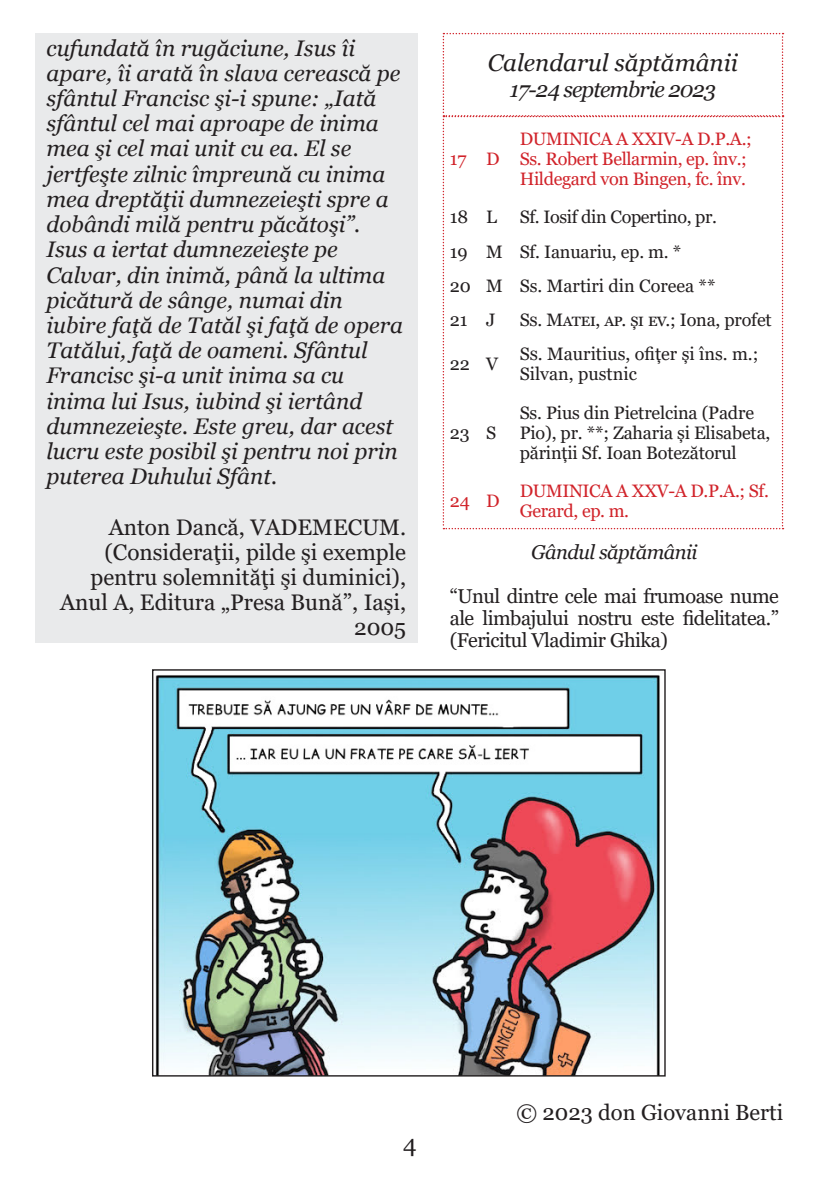
<style>
.page{position:relative;width:840px;height:1191px;background:#fff}
.page>*{position:absolute;margin:0;border:0;box-sizing:border-box;transform-origin:0 0}
.t1{font:italic 24px "Georgia";color:#231f20}
.t2{font:24px "Georgia";color:#231f20}
.t3{font:italic 22.4px/25.2px "Georgia";color:#231f20}
.t4{font:22.4px/25.2px "Georgia";color:#231f20;text-align:right}
.t5{font:22px "Georgia";color:#231f20}
.t6{font:italic 22px "Georgia";letter-spacing:-.04em;color:#231f20}
.t7{font:20px/22px "Georgia";letter-spacing:-.025em;color:#231f20;text-align:justify}
.t8{font:italic 20px "Georgia";letter-spacing:-.025em;color:#231f20}
.t9{font:18px/20px "Georgia";letter-spacing:-.01em;color:#231f20}
.t10{font:18px/20px "Georgia";letter-spacing:-.02em;color:#d1232a}
</style>
<div class="page">
<img style="left:155px;top:675px;width:505px;height:399px">
<svg style="left:442px;top:33px;width:341px;height:496px"></svg>
<div style="left:35px;top:33px;width:382px;height:610px;background:#e9eaeb"></div>
<p class="t3" style="left:46px;top:35px;width:355px">cufundată în rugăciune, Isus îi apare, îi arată în slava cerească pe sfântul Francisc şi-i spune: „Iată sfântul cel mai aproape de inima mea şi cel mai unit cu ea. El se jertfeşte zilnic împreună cu inima mea dreptăţii dumnezeieşti spre a dobândi milă pentru păcătoşi”.</p>
<p class="t3" style="left:46px;top:237px;width:358px">Isus a iertat dumnezeieşte pe<br>Calvar, din inimă, până la ultima picătură de sânge, numai din iubire faţă de Tatăl şi faţă de opera<br>Tatălui, faţă de oameni. Sfântul<br>Francisc şi-a unit inima sa cu inima lui Isus, iubind şi iertând dumnezeieşte. Este greu, dar acest lucru este posibil şi pentru noi prin puterea Duhului Sfânt.</p>
<p class="t4" style="left:109px;top:515px;width:299px">Anton Dancă, VADEMECUM.</p>
<p class="t4" style="left:60px;top:540px;width:347px">(Consideraţii, pilde şi exemple pentru solemnităţi şi duminici),<br>Anul A, Editura „Presa Bună”, Iași,<br>2005</p>
<p class="t1" style="left:487px;top:47px;width:251px">Calendarul săptămânii</p>
<p class="t6" style="left:509px;top:75px;width:207px">17-24 septembrie 2023</p>
<p class="t10" style="left:449px;top:149px;width:18px">17</p>
<p class="t10" style="left:486px;top:149px;width:15px">D</p>
<p class="t10" style="left:519px;top:129px;width:233px">DUMINICA A XXIV-A D.P.A.;<br>Ss. Robert Bellarmin, ep. înv.;<br>Hildegard von Bingen, fc. înv.</p>
<p class="t9" style="left:449px;top:207px;width:20px">18</p>
<p class="t9" style="left:486px;top:207px;width:12px">L</p>
<p class="t9" style="left:519px;top:207px;width:199px">Sf. Iosif din Copertino, pr.</p>
<p class="t9" style="left:449px;top:242px;width:19px">19</p>
<p class="t9" style="left:486px;top:242px;width:18px">M</p>
<p class="t9" style="left:519px;top:242px;width:163px">Sf. Ianuariu, ep. m. *</p>
<p class="t9" style="left:449px;top:276px;width:23px">20</p>
<p class="t9" style="left:486px;top:276px;width:18px">M</p>
<p class="t9" style="left:519px;top:276px;width:197px">Ss. Martiri din Coreea **</p>
<p class="t9" style="left:449px;top:310px;width:19px">21</p>
<p class="t9" style="left:486px;top:310px;width:11px">J</p>
<p class="t9" style="left:519px;top:310px;width:253px">Ss. Matei, ap. și ev.; Iona, profet</p>
<p class="t9" style="left:449px;top:355px;width:22px">22</p>
<p class="t9" style="left:486px;top:355px;width:14px">V</p>
<p class="t9" style="left:519px;top:345px;width:240px">Ss. Mauritius, ofițer și îns. m.;<br>Silvan, pustnic</p>
<p class="t9" style="left:449px;top:423px;width:21px">23</p>
<p class="t9" style="left:486px;top:423px;width:12px">S</p>
<p class="t9" style="left:519px;top:403px;width:252px">Ss. Pius din Pietrelcina (Padre<br>Pio), pr. **; Zaharia și Elisabeta, părinții Sf. Ioan Botezătorul</p>
<p class="t10" style="left:449px;top:491px;width:22px">24</p>
<p class="t10" style="left:486px;top:491px;width:15px">D</p>
<p class="t10" style="left:519px;top:481px;width:250px">DUMINICA A XXV-A D.P.A.; Sf.<br>Gerard, ep. m.</p>
<p class="t8" style="left:531px;top:539px;width:168px">Gândul săptămânii</p>
<p class="t7" style="left:449px;top:585px;width:330px">“Unul dintre cele mai frumoase nume ale limbajului nostru este fidelitatea.” (Fericitul Vladimir Ghika)</p>
<p class="t2" style="left:403px;top:1129px;width:15px">4</p>
<p class="t5" style="left:516px;top:1099px;width:268px">© 2023 don Giovanni Berti</p>
</div>
